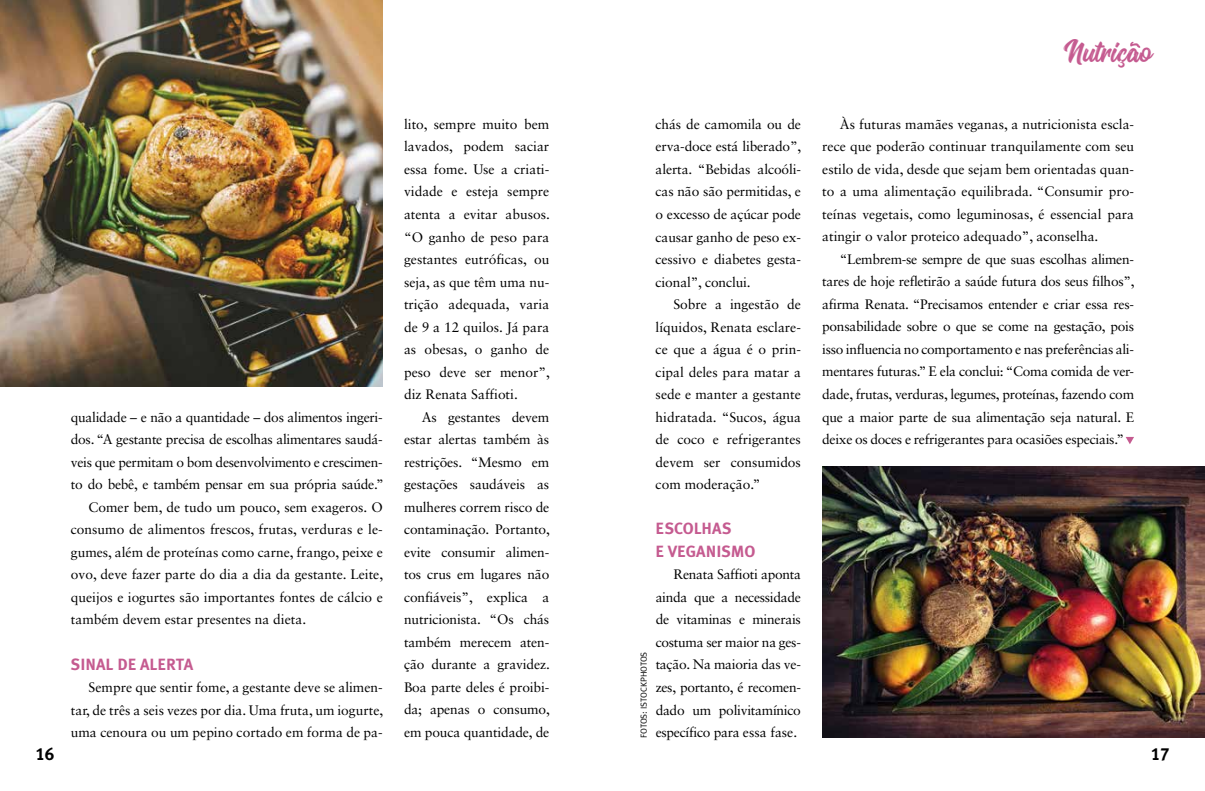
<style>
.page{position:relative;width:1205px;height:791px;background:#fff}
.page>*{position:absolute;margin:0;border:0;box-sizing:border-box;transform-origin:0 0}
.t1{font:40px "Oraqle Script";color:#c55b90}
.t2{font:17.5px "Meta Plus Bold Caps";color:#000}
.t3{font:16.25px/22.5px "Meta Plus Bold Caps";color:#c55b90}
.t4{font:13.75px/22.5px "Sabon LT Std";color:#000;text-align:justify}
.t5{font:13.75px "Sabon LT Std";letter-spacing:-.02em;color:#000}
.t6{font:8.75px "Meta Plus Normal Caps";color:#000}
</style>
<div class="page">
<img style="left:0;top:0;width:383px;height:386px">
<svg style="left:1130px;top:42px;width:10px;height:6px"></svg>
<img style="left:822px;top:466px;width:383px;height:271px">
<svg style="left:1125px;top:436px;width:9px;height:8px"></svg>
<p class="t5" style="left:71px;top:408px;width:313px">qualidade – e não a quantidade – dos alimentos ingeri-</p>
<p class="t5" style="left:71px;top:431px;width:313px">dos. “A gestante precisa de escolhas alimentares saudá-</p>
<p class="t5" style="left:71px;top:453px;width:313px">veis que permitam o bom desenvolvimento e crescimen-</p>
<p class="t5" style="left:71px;top:476px;width:314px">to do bebê, e também pensar em sua própria saúde.”</p>
<p class="t4" style="left:89px;top:495px;width:296px">Comer bem, de tudo um pouco, sem exageros. O</p>
<p class="t4" style="left:71px;top:518px;width:313px">consumo de alimentos frescos, frutas, verduras e le-</p>
<p class="t4" style="left:71px;top:540px;width:313px">gumes, além de proteínas como carne, frango, peixe e</p>
<p class="t4" style="left:71px;top:563px;width:314px">ovo, deve fazer parte do dia a dia da gestante. Leite,</p>
<p class="t4" style="left:71px;top:585px;width:313px">queijos e iogurtes são importantes fontes de cálcio e</p>
<p class="t4" style="left:71px;top:608px;width:237px">também devem estar presentes na dieta.</p>
<p class="t3" style="left:71px;top:652px;width:124px">SINAL DE ALERTA</p>
<p class="t4" style="left:71px;top:675px;width:314px;text-indent:18px">Sempre que sentir fome, a gestante deve se alimen&shy;tar, de três a seis vezes por dia. Uma fruta, um iogurte, uma cenoura ou um pepino cortado em forma de pa-</p>
<p class="t4" style="left:404px;top:113px;width:147px">lito, sempre muito bem lavados, podem saciar essa fome. Use a criati&shy;vidade e esteja sempre atenta a evitar abusos. “O ganho de peso para gestantes eutróficas, ou seja, as que têm uma nu&shy;trição adequada, varia de 9 a 12 quilos. Já para as obesas, o ganho de peso deve ser menor”, diz Renata Saffioti.</p>
<p class="t4" style="left:404px;top:405px;width:147px;text-indent:18px">As gestantes devem estar alertas também às restrições. “Mesmo em gestações saudáveis as mulheres correm risco de contaminação. Portanto, evite consumir alimen&shy;tos crus em lugares não confiáveis”, explica a nutricionista. “Os chás também merecem aten&shy;ção durante a gravidez.<br>Boa parte deles é proibi&shy;da; apenas o consumo, em pouca quantidade, de</p>
<p class="t6" style="left:639px;top:737px;width:88px;rotate:-90deg">FOTOS: ISTOCKPHOTOS</p>
<p class="t4" style="left:656px;top:113px;width:147px">chás de camomila ou de erva-doce está liberado”, alerta. “Bebidas alcoóli&shy;cas não são permitidas, e o excesso de açúcar pode causar ganho de peso ex&shy;cessivo e diabetes gesta&shy;cional”, conclui.</p>
<p class="t4" style="left:656px;top:293px;width:147px;text-indent:18px">Sobre a ingestão de líquidos, Renata esclare&shy;ce que a água é o prin&shy;cipal deles para matar a sede e manter a gestante hidratada. “Sucos, água de coco e refrigerantes devem ser consumidos com moderação.”</p>
<p class="t3" style="left:656px;top:517px;width:101px">ESCOLHAS<br>E VEGANISMO</p>
<p class="t4" style="left:656px;top:563px;width:147px;text-indent:18px">Renata Saffioti aponta ainda que a necessidade de vitaminas e minerais costuma ser maior na ges&shy;tação. Na maioria das ve&shy;zes, portanto, é recomen&shy;dado um polivitamínico específico para essa fase.</p>
<h1 class="t1" style="left:1064px;top:32px;width:89px">Nutriçao</h1>
<p class="t4" style="left:822px;top:112px;width:313px;text-indent:18px">Às futuras mamães veganas, a nutricionista escla&shy;rece que poderão continuar tranquilamente com seu estilo de vida, desde que sejam bem orientadas quan&shy;to a uma alimentação equilibrada. “Consumir pro&shy;teínas vegetais, como leguminosas, é essencial para atingir o valor proteico adequado”, aconselha.</p>
<p class="t4" style="left:822px;top:247px;width:314px;text-indent:18px">“Lembrem-se sempre de que suas escolhas alimen&shy;tares de hoje refletirão a saúde futura dos seus filhos”, afirma Renata. “Precisamos entender e criar essa res&shy;ponsabilidade sobre o que se come na gestação, pois isso influencia no comportamento e nas preferências ali&shy;mentares futuras.” E ela conclui: “Coma comida de ver&shy;dade, frutas, verduras, legumes, proteínas, fazendo com que a maior parte de sua alimentação seja natural. E deixe os doces e refrigerantes para ocasiões especiais.”</p>
<p class="t2" style="left:35px;top:743px;width:20px">16</p>
<p class="t2" style="left:1151px;top:743px;width:20px">17</p>
</div>
